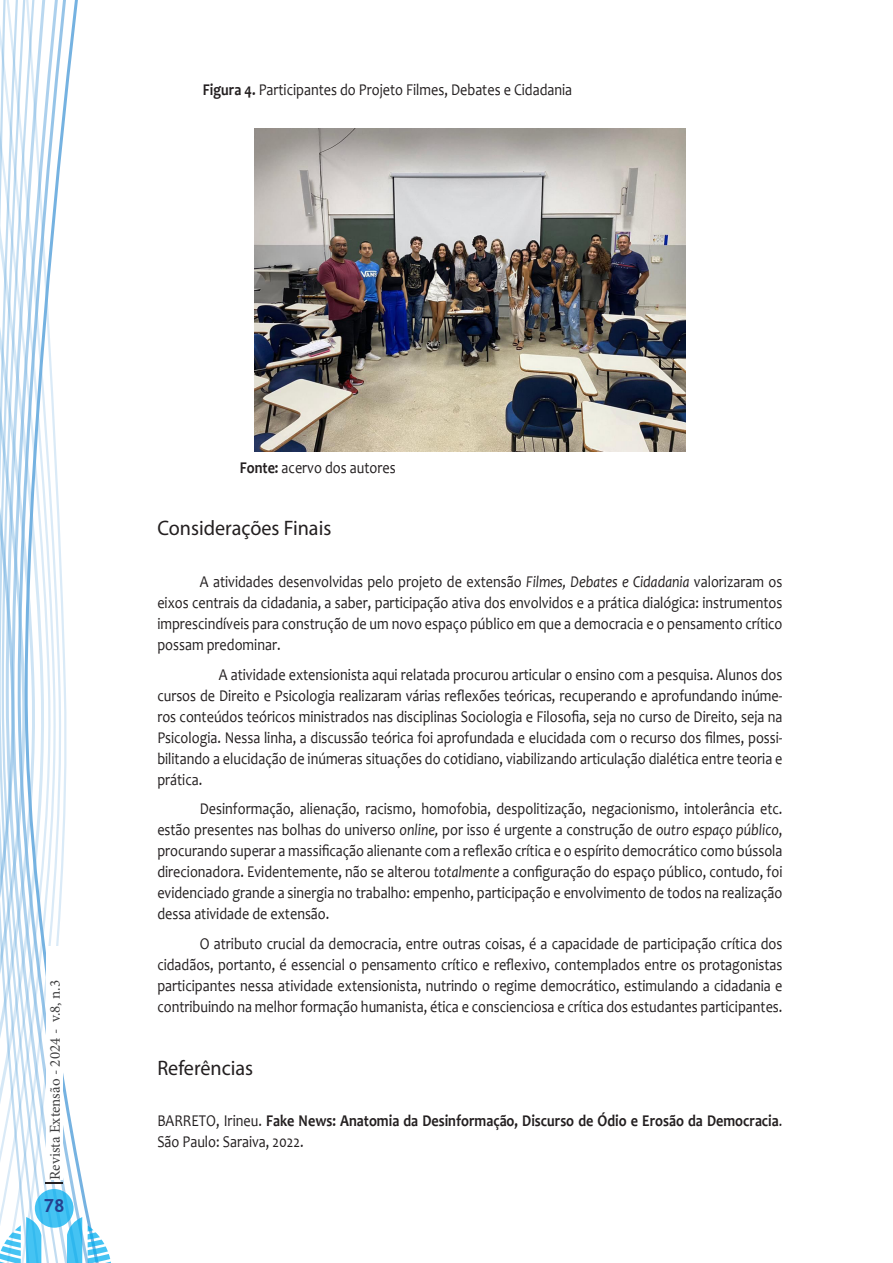
<style>
.page{position:relative;width:893px;height:1263px;background:#fff}
.page>*{position:absolute;margin:0;border:0;box-sizing:border-box;transform-origin:0 0}
.Titulo2{font:21px "Myriad Pro";color:#231f20;scale:.96 1}
.t1{font:700 18px "Trebuchet MS";color:#253f8e}
.Texto{font:16.5px/21px "Candara";color:#231f20;text-align:justify;scale:.86 1}
.Texto-2{font:700 16.5px/21px "Candara";color:#231f20;scale:.86 1}
.t2{font:15px "Minion Pro";color:#3e3e3f}
.s1{font-weight:700}
.s2{font-style:italic}
.s3{font-weight:400}
</style>
<div class="page">
<svg style="left:0;top:0;width:82px;height:1263px"></svg>
<svg style="left:88px;top:1225px;width:23px;height:38px"></svg>
<img style="left:254px;top:129px;width:431px;height:323px">
<p class="Texto" style="left:203px;top:79px;width:431px"><span class="s1">Figura 4.</span> Participantes do Projeto Filmes, Debates e Cidadania</p>
<p class="t2" style="left:45px;top:1180px;width:201px;rotate:-90deg">Revista Extensão - 2024 - v.8, n.3</p>
<p class="t1" style="left:44px;top:1194px;width:23px">78</p>
<p class="Texto" style="left:240px;top:457px;width:183px"><span class="s1">Fonte:</span> acervo dos autores</p>
<p class="Titulo2" style="left:157px;top:515px;width:183px">Considerações Finais</p>
<p class="Texto" style="left:157px;top:571px;width:728px;text-indent:43px">A atividades desenvolvidas pelo projeto de extensão <span class="s2">Filmes, Debates e Cidadania</span> valorizaram os eixos centrais da cidadania, a saber, participação ativa dos envolvidos e a prática dialógica: instrumentos imprescindíveis para construção de um novo espaço público em que a democracia e o pensamento crítico possam predominar.</p>
<p class="Texto" style="left:157px;top:664px;width:728px;text-indent:62px">A atividade extensionista aqui relatada procurou articular o ensino com a pesquisa. Alunos dos cursos de Direito e Psicologia realizaram várias reflexões teóricas, recuperando e aprofundando inúme&shy;ros conteúdos teóricos ministrados nas disciplinas Sociologia e Filosofia, seja no curso de Direito, seja na Psicologia. Nessa linha, a discussão teórica foi aprofundada e elucidada com o recurso dos filmes, possi&shy;bilitando a elucidação de inúmeras situações do cotidiano, viabilizando articulação dialética entre teoria e prática.</p>
<p class="Texto" style="left:157px;top:798px;width:728px;text-indent:43px">Desinformação, alienação, racismo, homofobia, despolitização, negacionismo, intolerância etc. estão presentes nas bolhas do universo <span class="s2">online,</span> por isso é urgente a construção de <span class="s2">outro espaço público</span>, procurando superar a massificação alienante com a reflexão crítica e o espírito democrático como bússola direcionadora. Evidentemente, não se alterou <span class="s2">totalmente</span> a configuração do espaço público, contudo, foi evidenciado grande a sinergia no trabalho: empenho, participação e envolvimento de todos na realização dessa atividade de extensão.</p>
<p class="Texto" style="left:157px;top:933px;width:728px;text-indent:43px">O atributo crucial da democracia, entre outras coisas, é a capacidade de participação crítica dos cidadãos, portanto, é essencial o pensamento crítico e reflexivo, contemplados entre os protagonistas participantes nessa atividade extensionista, nutrindo o regime democrático, estimulando a cidadania e contribuindo na melhor formação humanista, ética e conscienciosa e crítica dos estudantes participantes.</p>
<p class="Titulo2" style="left:157px;top:1055px;width:101px">Referências</p>
<p class="Texto-2" style="left:157px;top:1110px;width:728px"><span class="s3">BARRETO, Irineu.</span> Fake News: Anatomia da Desinformação, Discurso de Ódio e Erosão da Democracia<span class="s3">.<br>São Paulo: Saraiva, 2022.</span></p>
</div>
